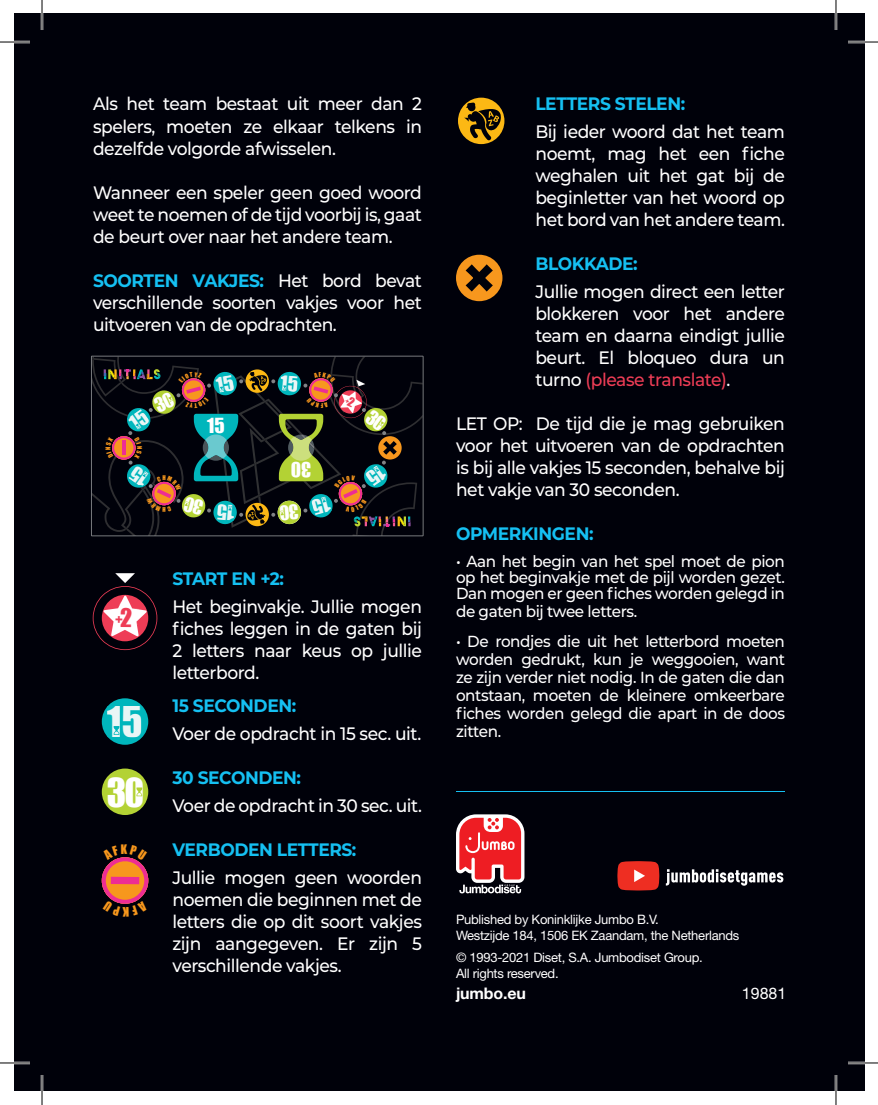
<style>
.page{position:relative;width:878px;height:1105px;background:#fff}
.page>*{position:absolute;margin:0;border:0;box-sizing:border-box;transform-origin:0 0}
.t1{font:39px "Impact";color:#dbdee0}
.t2{font:36.8px "Impact";color:#fff}
.t3{font:19.2px "Impact";color:#fff}
.t4{font:500 18px/22px "Montserrat";letter-spacing:-.025em;color:#fff;text-align:justify;scale:.95 1}
.t5{font:700 18px "Montserrat";letter-spacing:-.025em;color:#15c0f2;scale:.95 1}
.t6{font:500 16px/18px "Montserrat";letter-spacing:-.025em;color:#fff;text-align:justify;scale:.95 1}
.t7{font:700 16px "Helvetica Neue LT Std";letter-spacing:-.01em;color:#fff}
.t8{font:16px "Helvetica Neue LT Std";color:#fff}
.t9{font:14.4px "Impact";color:#ee3d56}
.t10{font:13px/16px "Helvetica Neue LT Std";letter-spacing:-.02em;color:#fff}
.s1{font-weight:700;color:#15c0f2}
.s2{font-size:23.6px}
.s3{color:#ee3d56}
</style>
<div class="page">
<div style="left:14px;top:14px;width:850px;height:1077px;background:#00010a"></div>
<svg style="left:617px;top:861px;width:42px;height:29px"></svg>
<svg style="left:666px;top:869px;width:117px;height:16px"></svg>
<hr style="left:456px;top:791px;width:329px;height:1px;background:#15c0f2">
<svg style="left:456px;top:814px;width:68px;height:79px"></svg>
<div style="left:456px;top:255px;width:46px;height:46px;background:#f7971d;border-radius:50%"></div>
<svg style="left:465px;top:264px;width:28px;height:27px"></svg>
<div style="left:458px;top:98px;width:46px;height:46px;background:#fcb814;border-radius:50%"></div>
<svg style="left:463px;top:103px;width:38px;height:37px"></svg>
<div style="left:102px;top:768px;width:46px;height:47px;background:#b3d234;border-radius:50%"></div>
<div style="left:102px;top:698px;width:46px;height:46px;background:#00b6bc;border-radius:50%"></div>
<svg style="left:93px;top:573px;width:64px;height:77px"></svg>
<hr style="left:0;top:41px;width:30px;height:2px;background:#fff">
<hr style="left:848px;top:41px;width:30px;height:2px;background:#fff">
<hr style="left:0;top:1061px;width:30px;height:3px;background:#fff">
<hr style="left:848px;top:1061px;width:30px;height:3px;background:#fff">
<hr style="left:41px;top:0;width:2px;height:30px;background:#fff">
<hr style="left:41px;top:1074px;width:2px;height:30px;background:#fff">
<hr style="left:834px;top:0;width:3px;height:30px;background:#fff">
<hr style="left:834px;top:1074px;width:3px;height:30px;background:#fff">
<hr style="left:0;top:42px;width:30px;height:1px;background:#000">
<hr style="left:848px;top:42px;width:30px;height:1px;background:#000">
<hr style="left:0;top:1062px;width:30px;height:1px;background:#000">
<hr style="left:848px;top:1062px;width:30px;height:1px;background:#000">
<hr style="left:42px;top:0;width:1px;height:30px;background:#000">
<hr style="left:42px;top:1074px;width:1px;height:30px;background:#000">
<hr style="left:835px;top:0;width:1px;height:30px;background:#000">
<hr style="left:835px;top:1074px;width:1px;height:30px;background:#000">
<svg style="left:92px;top:356px;width:331px;height:179px"></svg>
<svg style="left:102px;top:857px;width:46px;height:47px"></svg>
<p class="t4" style="left:93px;top:92px;width:348px">Als het team bestaat uit meer dan 2 spelers, moeten ze elkaar telkens in dezelfde volgorde afwisselen.</p>
<p class="t4" style="left:93px;top:180px;width:348px">Wanneer een speler geen goed woord weet te noemen of de tijd voorbij is, gaat de beurt over naar het andere team.</p>
<p class="t4" style="left:93px;top:268px;width:348px"><span class="s1">SOORTEN VAKJES:</span> Het bord bevat verschillende soorten vakjes voor het uitvoeren van de opdrachten.</p>
<p class="t3" style="left:207px;top:410px;width:19px">15</p>
<p class="t3" style="left:311px;top:484px;width:22px;rotate:-180deg">30</p>
<p class="t9" style="left:115px;top:608px;width:19px">+<span class="s2">2</span></p>
<h1 class="t1" style="left:107px;top:691px;width:37px">15</h1>
<h2 class="t2" style="left:107px;top:763px;width:39px">30</h2>
<p class="t5" style="left:172px;top:566px;width:119px">START EN +2:</p>
<p class="t4" style="left:172px;top:595px;width:264px">Het beginvakje. Jullie mogen fiches leggen in de gaten bij 2 letters naar keus op jullie letterbord.</p>
<p class="t5" style="left:172px;top:693px;width:132px">15 SECONDEN:</p>
<p class="t4" style="left:172px;top:722px;width:263px">Voer de opdracht in 15 sec. uit.</p>
<p class="t5" style="left:172px;top:764px;width:137px">30 SECONDEN:</p>
<p class="t4" style="left:172px;top:793px;width:264px">Voer de opdracht in 30 sec. uit.</p>
<p class="t5" style="left:172px;top:836px;width:195px">VERBODEN LETTERS:</p>
<p class="t4" style="left:172px;top:865px;width:264px">Jullie mogen geen woorden noemen die beginnen met de letters die op dit soort vakjes zijn aangegeven. Er zijn 5 verschillende vakjes.</p>
<p class="t5" style="left:535px;top:91px;width:159px">LETTERS STELEN:</p>
<p class="t4" style="left:535px;top:120px;width:264px">Bij ieder woord dat het team noemt, mag het een fiche weghalen uit het gat bij de beginletter van het woord op het bord van het andere team.</p>
<p class="t5" style="left:535px;top:251px;width:109px">BLOKKADE:</p>
<p class="t4" style="left:535px;top:280px;width:264px">Jullie mogen direct een letter blokkeren voor het andere team en daarna eindigt jullie beurt. El bloqueo dura un turno <span class="s3">(please translate)</span>.</p>
<p class="t4" style="left:456px;top:412px;width:348px">LET OP: De tijd die je mag gebruiken voor het uitvoeren van de opdrachten is bij alle vakjes 15 seconden, behalve bij het vakje van 30 seconden.</p>
<p class="t5" style="left:456px;top:520px;width:146px">OPMERKINGEN:</p>
<p class="t6" style="left:456px;top:553px;width:348px;line-height:16px">• Aan het begin van het spel moet de pion op het beginvakje met de pijl worden gezet.<br>Dan mogen er geen fiches worden gelegd in</p>
<p class="t6" style="left:456px;top:602px;width:192px">de gaten bij twee letters.</p>
<p class="t6" style="left:456px;top:631px;width:348px">• De rondjes die uit het letterbord moeten worden gedrukt, kun je weggooien, want ze zijn verder niet nodig. In de gaten die dan ontstaan, moeten de kleinere omkeerbare fiches worden gelegd die apart in de doos zitten.</p>
<p class="t10" style="left:456px;top:911px;width:285px">Published by Koninklijke Jumbo B.V.<br>Westzijde 184, 1506 EK Zaandam, the Netherlands</p>
<p class="t10" style="left:456px;top:948px;width:248px">© 1993-2021 Diset, S.A. Jumbodiset Group.<br>All rights reserved.</p>
<p class="t7" style="left:456px;top:983px;width:71px">jumbo.eu</p>
<p class="t8" style="left:742px;top:983px;width:46px">19881</p>
</div>
